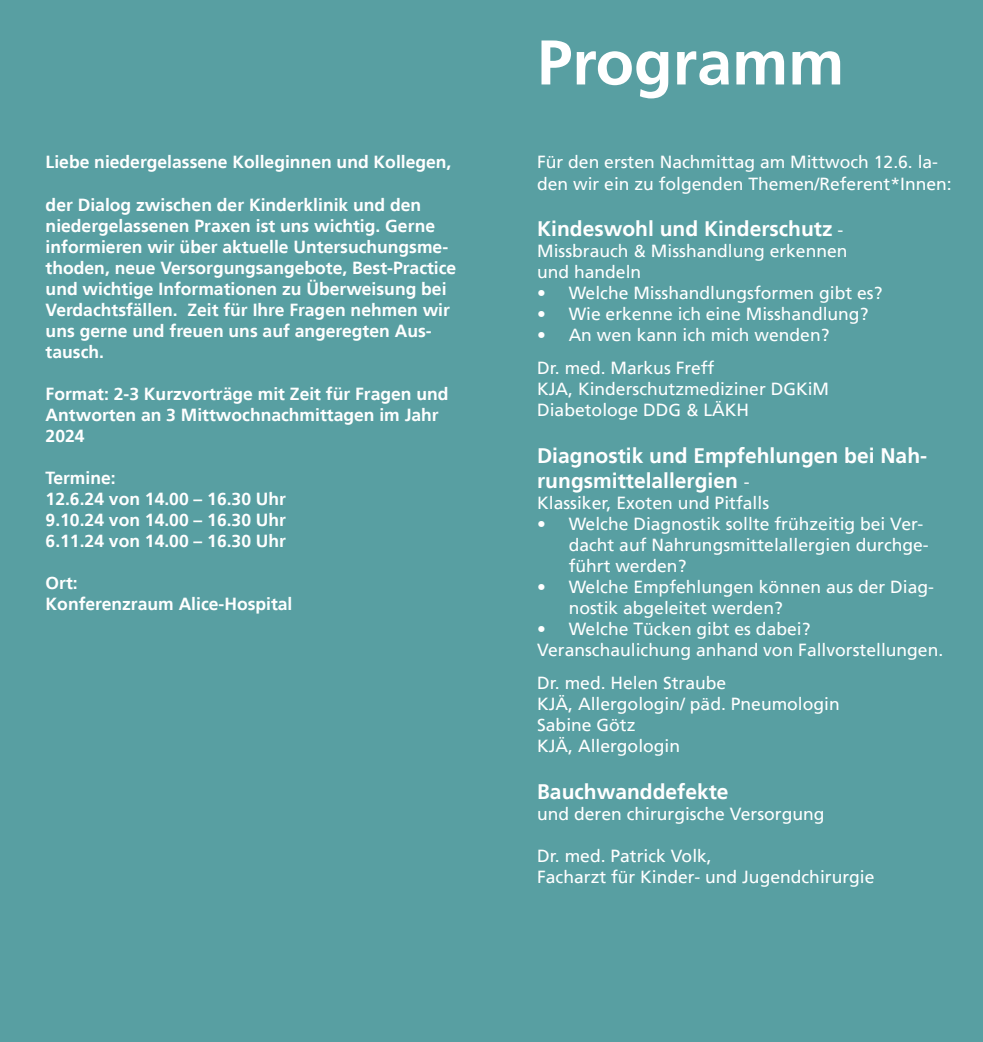
<style>
.page{position:relative;width:983px;height:1042px;background:#fff}
.page>*{position:absolute;margin:0;border:0;box-sizing:border-box;transform-origin:0 0}
.t1{font:700 63px "Frutiger LT";color:#fff}
.t2{font:700 21px/25.2px "Frutiger LT";color:#fff}
.t3{font:17.5px/21px "Frutiger LT";color:#fff}
.t4{font:700 17.5px/21px "Frutiger LT";color:#fff}
.s1{font-weight:400;font-size:17.5px}
</style>
<div class="page">
<div style="left:0;top:0;width:982px;height:1042px;background:#589fa2"></div>
<p class="t4" style="left:46px;top:152px;width:407px">Liebe niedergelassene Kolleginnen und Kollegen,</p>
<p class="t4" style="left:46px;top:194px;width:412px">der Dialog zwischen der Kinderklinik und den niedergelassenen Praxen ist uns wichtig. Gerne informieren wir über aktuelle Untersuchungsme&shy;thoden, neue Versorgungsangebote, Best-Practice und wichtige Informationen zu Überweisung bei Verdachtsfällen. Zeit für Ihre Fragen nehmen wir uns gerne und freuen uns auf angeregten Aus&shy;tausch.</p>
<p class="t4" style="left:46px;top:383px;width:404px">Format: 2-3 Kurzvorträge mit Zeit für Fragen und<br>Antworten an 3 Mittwochnachmittagen im Jahr<br>2024</p>
<p class="t4" style="left:46px;top:467px;width:242px">Termine:<br>12.6.24 von 14.00 – 16.30 Uhr<br>9.10.24 von 14.00 – 16.30 Uhr<br>6.11.24 von 14.00 – 16.30 Uhr</p>
<p class="t4" style="left:46px;top:572px;width:248px">Ort:<br>Konferenzraum Alice-Hospital</p>
<h1 class="t1" style="left:537px;top:26px;width:308px">Programm</h1>
<p class="t3" style="left:537px;top:152px;width:416px">Für den ersten Nachmittag am Mittwoch 12.6. la&shy;den wir ein zu folgenden Themen/Referent*Innen:</p>
<p class="t2" style="left:537px;top:216px;width:307px">Kindeswohl und Kinderschutz <span class="s1">-</span></p>
<p class="t3" style="left:537px;top:240px;width:312px">Missbrauch &amp; Misshandlung erkennen und handeln</p>
<p class="t3" style="left:537px;top:282px;width:347px">• Welche Misshandlungsformen gibt es?</p>
<p class="t3" style="left:537px;top:303px;width:333px">• Wie erkenne ich eine Misshandlung?</p>
<p class="t3" style="left:537px;top:318px;width:294px;line-height:33.6px">• An wen kann ich mich wenden?<br>Dr. med. Markus Freff</p>
<p class="t3" style="left:537px;top:379px;width:293px">KJA, Kinderschutzmediziner DGKiM<br>Diabetologe DDG &amp; LÄKH</p>
<p class="t2" style="left:537px;top:443px;width:391px">Diagnostik und Empfehlungen bei Nah&shy;rungsmittelallergien <span class="s1">-</span></p>
<p class="t3" style="left:537px;top:492px;width:233px">Klassiker, Exoten und Pitfalls</p>
<p class="t3" style="left:568px;top:513px;width:361px;text-indent:-32px">• Welche Diagnostik sollte frühzeitig bei Ver&shy;dacht auf Nahrungsmittelallergien durchge&shy;führt werden?</p>
<p class="t3" style="left:568px;top:576px;width:367px;text-indent:-32px">• Welche Empfehlungen können aus der Diag&shy;nostik abgeleitet werden?</p>
<p class="t3" style="left:537px;top:618px;width:407px">• Welche Tücken gibt es dabei?<br>Veranschaulichung anhand von Fallvorstellungen.</p>
<p class="t3" style="left:537px;top:673px;width:304px">Dr. med. Helen Straube<br>KJÄ, Allergologin/ päd. Pneumologin<br>Sabine Götz<br>KJÄ, Allergologin</p>
<p class="t2" style="left:537px;top:779px;width:193px">Bauchwanddefekte</p>
<p class="t3" style="left:537px;top:803px;width:289px">und deren chirurgische Versorgung</p>
<p class="t3" style="left:537px;top:845px;width:339px">Dr. med. Patrick Volk,<br>Facharzt für Kinder- und Jugendchirurgie</p>
</div>
